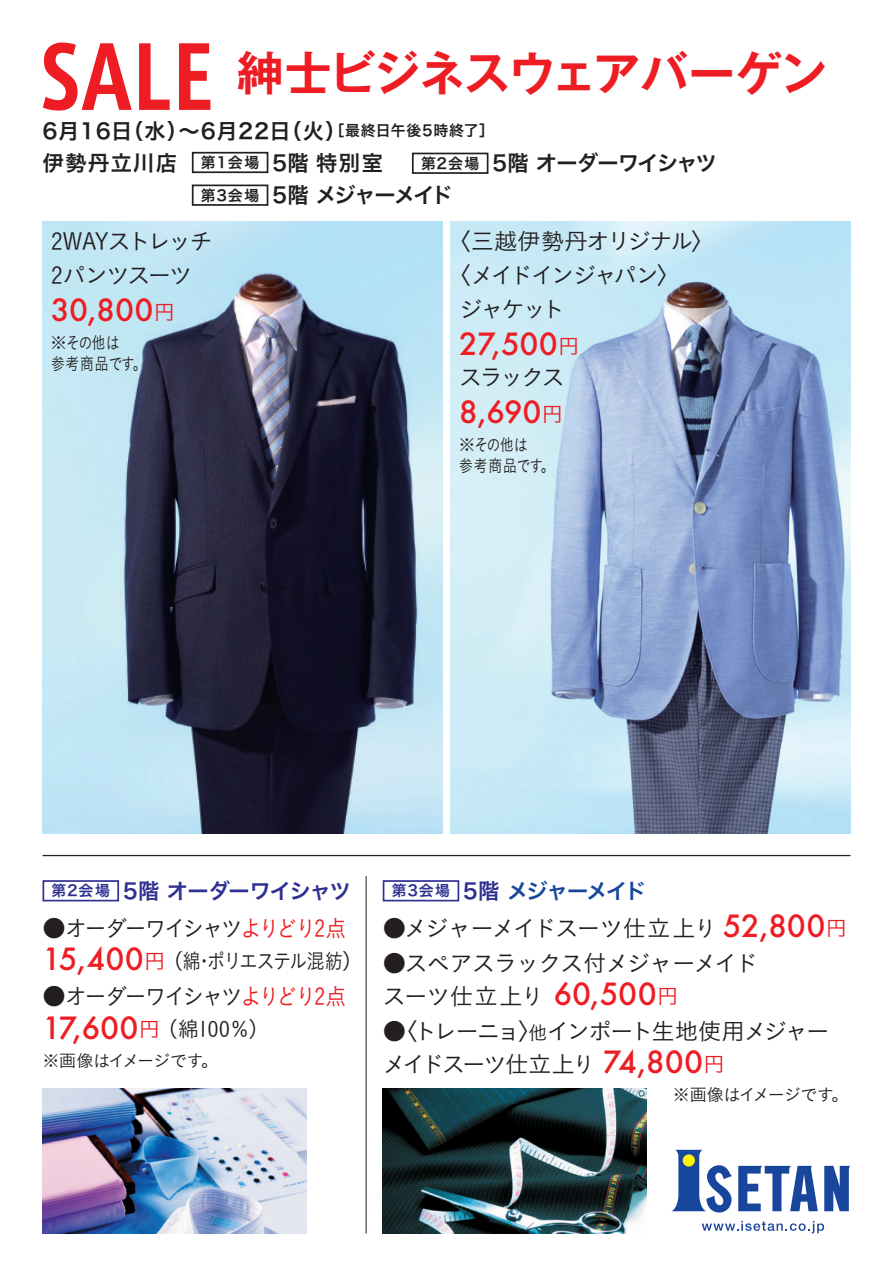
<style>
.page{position:relative;width:893px;height:1276px;background:#fff}
.page>*{position:absolute;margin:0;border:0;box-sizing:border-box;transform-origin:0 0}
.t1{font:700 46.8px "Gothic MB101 Pro De";letter-spacing:-.035em;color:#ee1d23}
.t2{font:500 29.7px "Futura";letter-spacing:.01em;color:#ee1d23}
.t3{font:23.4px/34.8px "Koburina Go Std W3";letter-spacing:-.085em;color:#231f20}
.t4{font:23.4px "Koburina Go Std W3";letter-spacing:-.055em;color:#231f20}
.t5{font:23.4px "Koburina Go Std W3";letter-spacing:-.045em;color:#231f20}
.t6{font:23.4px "Koburina Go Std W3";letter-spacing:-.05em;color:#231f20}
.t7{font:23.4px "Koburina Go Std W3";letter-spacing:-.12em;color:#231f20}
.t8{font:23.4px "Koburina Go Std W3";letter-spacing:-.105em;color:#231f20}
.t9{font:21.3px "Hiragino Sans W6";letter-spacing:.04em;color:#231f20}
.t10{font:21.3px "Hira Kaku Pro N W6";letter-spacing:-.02em;color:#231f20}
.t11{font:21.3px "Hira Kaku Pro N W6";letter-spacing:-.045em;color:#231f20}
.t12{font:21.3px "Hira Kaku Pro N W6";letter-spacing:-.035em;color:#2e3092}
.t13{font:21.3px "Koburina Go Std W3";letter-spacing:-.055em;color:#231f20}
.t14{font:21.3px "Hira Kaku Pro N W6";letter-spacing:-.075em;color:#231f20}
.t15{font:21.3px "Hira Kaku Pro N W6";letter-spacing:-.06em;color:#18469d}
.t16{font:21.3px "Koburina Go Std W3";letter-spacing:-.105em;color:#231f20;scale:.86 1}
.t17{font:21.3px "Koburina Go Std W3";color:#ee1d23}
.t18{font:17.1px/21.3px "Koburina Go Std W3";letter-spacing:.005em;color:#231f20}
.t19{font:17.1px "Koburina Go Std W3";letter-spacing:-.04em;color:#231f20}
.t20{font:15px "Hira Kaku Pro N W6";letter-spacing:.05em;color:#231f20}
.t21{font:15px "Hiragino Sans W6";letter-spacing:.05em;color:#231f20}
.t22{font:15px "Hira Kaku Pro N W6";letter-spacing:.05em;color:#2e3092}
.s1{font-size:15px}
.s2{color:#ee1d23}
.s3{color:#2e3092}
.s4{font-size:19.2px}
</style>
<div class="page">
<hr style="left:43px;top:855px;width:807px;height:1px;background:#231f20">
<img style="left:43px;top:221px;width:399px;height:612px">
<img style="left:451px;top:221px;width:399px;height:612px">
<img style="left:43px;top:1089px;width:263px;height:144px">
<svg style="left:43px;top:43px;width:89px;height:68px"></svg>
<svg style="left:139px;top:43px;width:31px;height:67px"></svg>
<svg style="left:179px;top:43px;width:31px;height:67px"></svg>
<div style="left:192px;top:152px;width:76px;height:21px;border:2px solid #231f20"></div>
<div style="left:412px;top:153px;width:76px;height:21px;border:2px solid #231f20"></div>
<div style="left:192px;top:184px;width:76px;height:22px;border:2px solid #231f20"></div>
<svg style="left:671px;top:1149px;width:179px;height:84px"></svg>
<div style="left:383px;top:880px;width:76px;height:21px;border:2px solid #2e3092"></div>
<div style="left:43px;top:880px;width:76px;height:21px;border:2px solid #2e3092"></div>
<hr style="left:366px;top:876px;width:1px;height:357px;background:#231f20">
<img style="left:383px;top:1089px;width:263px;height:144px">
<h1 class="t1" style="left:237px;top:34px;width:591px">紳士ビジネスウェアバーゲン</h1>
<p class="t21" style="left:345px;top:117px;width:150px">最終日午後5時終了[</p>
<p class="t9" style="left:43px;top:112px;width:305px">6月16 （日水）～6月22 （日火）<span class="s1">［</span></p>
<p class="t10" style="left:43px;top:144px;width:136px">伊勢丹立川店</p>
<p class="t20" style="left:201px;top:149px;width:60px">第1会場</p>
<p class="t10" style="left:272px;top:144px;width:134px">5階特別室　</p>
<p class="t20" style="left:421px;top:150px;width:60px">第2会場</p>
<p class="t11" style="left:492px;top:144px;width:226px">5階オーダーワイシャツ</p>
<p class="t20" style="left:201px;top:182px;width:60px">第3会場</p>
<p class="t14" style="left:272px;top:176px;width:182px">5階メジャーメイド</p>
<p class="t3" style="left:51px;top:224px;width:163px;line-height:33.9px">2WAYストレッチ<br>2パンツスーツ</p>
<p class="t17" style="left:154px;top:296px;width:23px">円</p>
<p class="t2" style="left:51px;top:289px;width:104px">30,800</p>
<p class="t18" style="left:50px;top:331px;width:98px">※その他は<br>参考商品です。</p>
<p class="t6" style="left:448px;top:224px;width:269px">〈三越伊勢丹オリジナル〈</p>
<p class="t7" style="left:448px;top:258px;width:234px">〈メイドインジャパン〈</p>
<p class="t3" style="left:459px;top:292px;width:107px">ジャケット</p>
<p class="t17" style="left:558px;top:330px;width:23px">円</p>
<p class="t2" style="left:459px;top:323px;width:100px">27,500</p>
<p class="t3" style="left:459px;top:360px;width:107px">スラックス</p>
<p class="t17" style="left:542px;top:398px;width:23px">円</p>
<p class="t2" style="left:459px;top:391px;width:83px">8,690</p>
<p class="t18" style="left:458px;top:434px;width:98px">※その他は<br>参考商品です。</p>
<p class="t22" style="left:52px;top:877px;width:60px">第2会場</p>
<p class="t12" style="left:123px;top:872px;width:229px">5階オーダーワイシャツ</p>
<p class="t3" style="left:43px;top:910px;width:306px">●オーダーワイシャツ<span class="s2">よりどり点2</span></p>
<p class="t16" style="left:207px;top:945px;width:184px">ポリエステル混紡(</p>
<p class="t2" style="left:43px;top:939px;width:103px">15,400</p>
<p class="t3" style="left:43px;top:978px;width:306px">●オーダーワイシャツ<span class="s2">よりどり点2</span></p>
<p class="t13" style="left:156px;top:1013px;width:115px">（綿100％(</p>
<p class="t13" style="left:162px;top:945px;width:53px">（・綿</p>
<p class="t17" style="left:144px;top:945px;width:23px">円</p>
<p class="t2" style="left:43px;top:1007px;width:97px">17,600</p>
<p class="t19" style="left:43px;top:1047px;width:177px">※画像はイメージです。</p>
<p class="t17" style="left:139px;top:1013px;width:23px">円</p>
<p class="t22" style="left:392px;top:877px;width:60px">第3会場</p>
<p class="t15" style="left:463px;top:872px;width:185px"><span class="s3">5階</span>メジャーメイド</p>
<p class="t2" style="left:723px;top:906px;width:103px">52,800</p>
<p class="t5" style="left:383px;top:911px;width:336px">●メジャーメイドスーツ仕立上り</p>
<p class="t4" style="left:383px;top:945px;width:377px">●スペアスラックス付メジャーメイド</p>
<p class="t17" style="left:657px;top:980px;width:23px">円</p>
<p class="t17" style="left:826px;top:912px;width:23px">円</p>
<p class="t2" style="left:554px;top:974px;width:104px">60,500</p>
<p class="t3" style="left:413px;top:979px;width:418px;text-indent:-31px">スーツ仕立上り<br>トレーニョ<span class="s4">他</span>インポート生地使用メジャー</p>
<p class="t3" style="left:383px;top:1013px;width:36px">● 〈</p>
<p class="t3" style="left:518px;top:1013px;width:25px">〉</p>
<p class="t8" style="left:383px;top:1047px;width:214px">メイドスーツ仕立上り</p>
<p class="t2" style="left:603px;top:1042px;width:101px">74,800</p>
<p class="t17" style="left:703px;top:1048px;width:23px">円</p>
<p class="t19" style="left:673px;top:1081px;width:177px">※画像はイメージです。</p>
</div>
